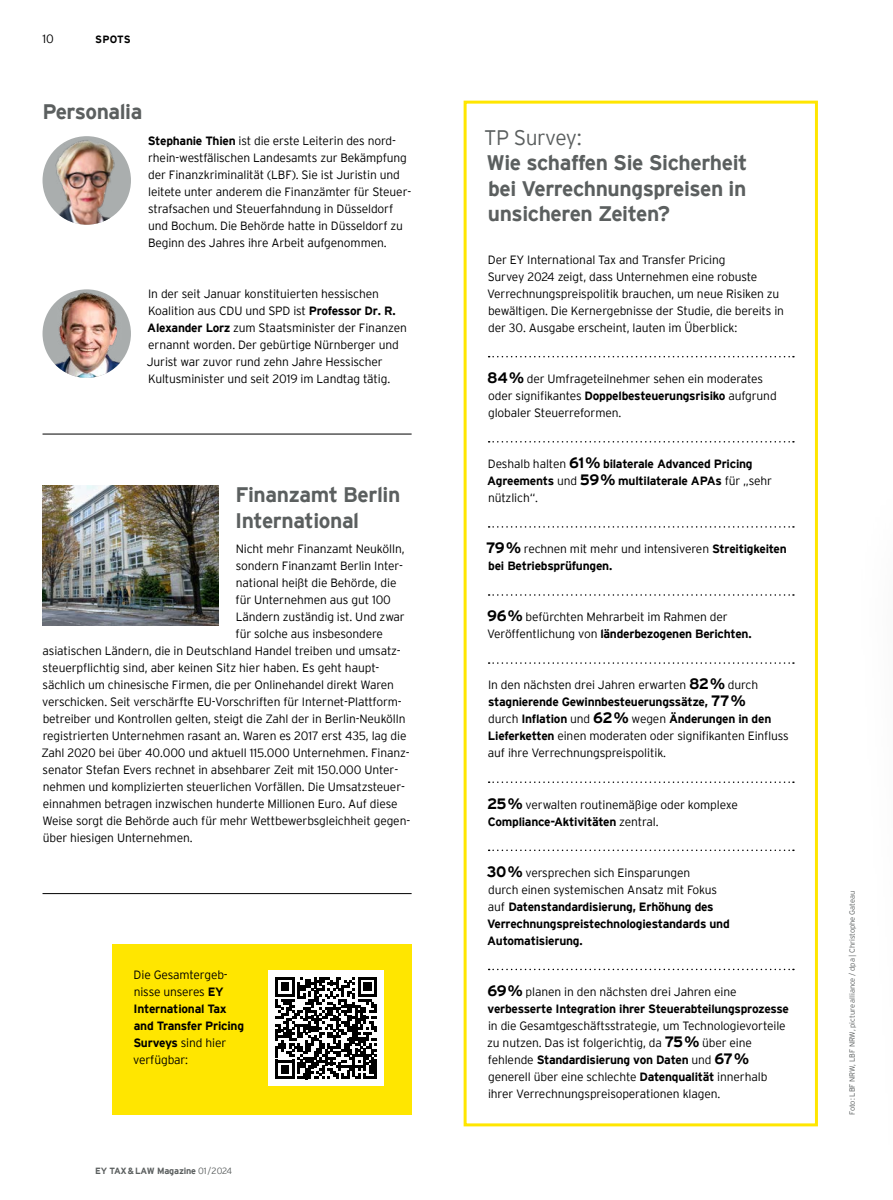
<style>
.page{position:relative;width:893px;height:1200px;background:#fff}
.page>*{position:absolute;margin:0;border:0;box-sizing:border-box;transform-origin:0 0}
.t1{font:700 21px/25.5px "EY Interstate";letter-spacing:-.02em;color:#5b5f5f}
.t2{font:300 21px "EY Interstate";letter-spacing:-.025em;color:#5b5f5f}
.t3{font:300 12px/17px "EY Interstate";letter-spacing:-.01em;color:#000}
.t4{font:700 12px/17px "EY Interstate";letter-spacing:-.02em;color:#000}
.t5{font:700 10.5px "EY Interstate";letter-spacing:.005em;color:#000}
.t6{font:700 9px "EY Interstate";letter-spacing:-.02em;color:#5b5f5f}
.t7{font:300 7.5px "EY Interstate";letter-spacing:-.01em;color:#5b5f5f}
.s1{font-weight:700}
.s2{font-weight:300}
.s3{font-weight:700;font-size:15px}
.s4{font-size:15px}
</style>
<div class="page">
<hr style="left:43px;top:433px;width:369px;height:1px;background:#000">
<hr style="left:43px;top:893px;width:369px;height:1px;background:#000">
<svg style="left:489px;top:356px;width:305px;height:1px"></svg>
<svg style="left:489px;top:441px;width:305px;height:1px"></svg>
<svg style="left:489px;top:526px;width:305px;height:1px"></svg>
<svg style="left:489px;top:594px;width:305px;height:1px"></svg>
<svg style="left:489px;top:662px;width:305px;height:1px"></svg>
<svg style="left:489px;top:781px;width:305px;height:1px"></svg>
<svg style="left:489px;top:849px;width:305px;height:1px"></svg>
<svg style="left:489px;top:968px;width:305px;height:1px"></svg>
<div style="left:464px;top:101px;width:354px;height:1025px;border:3px solid #ffe600"></div>
<div style="left:112px;top:944px;width:300px;height:170px;background:#ffe600"></div>
<div style="left:268px;top:969px;width:116px;height:116px;background:#fff"></div>
<svg style="left:275px;top:977px;width:102px;height:101px"></svg>
<hr style="left:374px;top:1059px;width:3px;height:19px;background:#000">
<img style="left:43px;top:485px;width:176px;height:140px">
<img style="left:43px;top:289px;width:88px;height:89px;border-radius:44px">
<img style="left:43px;top:136px;width:88px;height:89px;border-radius:44px">
<p class="t3" style="left:43px;top:29px;width:13px">10</p>
<p class="t5" style="left:95px;top:31px;width:37px">SPOTS</p>
<h1 class="t1" style="left:42px;top:98px;width:102px">Personalia</h1>
<p class="t3" style="left:148px;top:131px;width:265px"><span class="s1">Stephanie Thien</span> ist die erste Leiterin des nord&shy;rhein-westfälischen Landesamts zur Bekämpfung der Finanzkriminalität (LBF). Sie ist Juristin und leitete unter anderem die Finanzämter für Steuer&shy;strafsachen und Steuerfahndung in Düsseldorf und Bochum. Die Behörde hatte in Düsseldorf zu Beginn des Jahres ihre Arbeit aufgenommen.</p>
<p class="t3" style="left:147px;top:284px;width:262px">In der seit Januar konstituierten hessischen Koalition aus CDU und SPD ist <span class="s1">Professor Dr. R.<br>Alexander Lorz</span> zum Staatsminister der Finanzen ernannt worden. Der gebürtige Nürnberger und Jurist war zuvor rund zehn Jahre Hessischer Kultusminister und seit 2019 im Landtag tätig.</p>
<h1 class="t1" style="left:235px;top:480px;width:167px">Finanzamt Berlin<br>International</h1>
<p class="t3" style="left:236px;top:539px;width:170px">Nicht mehr Finanzamt Neukölln,</p>
<p class="t3" style="left:236px;top:556px;width:169px">sondern Finanzamt Berlin Inter-</p>
<p class="t3" style="left:236px;top:573px;width:162px">national heißt die Behörde, die</p>
<p class="t3" style="left:236px;top:590px;width:157px">für Unternehmen aus gut 100</p>
<p class="t3" style="left:236px;top:607px;width:171px">Ländern zuständig ist. Und zwar</p>
<p class="t3" style="left:236px;top:624px;width:149px">für solche aus insbesondere</p>
<p class="t3" style="left:43px;top:641px;width:360px">asiatischen Ländern, die in Deutschland Handel treiben und umsatz-</p>
<p class="t3" style="left:43px;top:658px;width:338px">steuerpflichtig sind, aber keinen Sitz hier haben. Es geht haupt-</p>
<p class="t3" style="left:43px;top:675px;width:353px">sächlich um chinesische Firmen, die per Onlinehandel direkt Waren</p>
<p class="t3" style="left:42px;top:692px;width:361px">verschicken. Seit verschärfte EU-Vorschriften für Internet-Plattform-</p>
<p class="t3" style="left:43px;top:709px;width:364px">betreiber und Kontrollen gelten, steigt die Zahl der in Berlin-Neukölln</p>
<p class="t3" style="left:43px;top:726px;width:365px">registrierten Unternehmen rasant an. Waren es 2017 erst 435, lag die</p>
<p class="t3" style="left:41px;top:743px;width:370px">Zahl 2020 bei über 40.000 und aktuell 115.000 Unternehmen. Finanz-</p>
<p class="t3" style="left:43px;top:760px;width:357px">senator Stefan Evers rechnet in absehbarer Zeit mit 150.000 Unter-</p>
<p class="t3" style="left:43px;top:777px;width:364px">nehmen und komplizierten steuerlichen Vorfällen. Die Umsatzsteuer-</p>
<p class="t3" style="left:43px;top:794px;width:356px">einnahmen betragen inzwischen hunderte Millionen Euro. Auf diese</p>
<p class="t3" style="left:42px;top:811px;width:369px">Weise sorgt die Behörde auch für mehr Wettbewerbsgleichheit gegen-</p>
<p class="t3" style="left:43px;top:828px;width:151px">über hiesigen Unternehmen.</p>
<p class="t3" style="left:133px;top:965px;width:112px">Die Gesamtergeb&shy;nisse unseres <span class="s1">EY<br>International Tax and Transfer Pricing<br>Surveys</span> sind hier verfügbar:</p>
<p class="t6" style="left:95px;top:1164px;width:138px">EY TAX&amp;LAW Magazine <span class="s2">01/2024</span></p>
<h1 class="t2" style="left:484px;top:122px;width:99px">TP Survey:</h1>
<h1 class="t1" style="left:487px;top:149px;width:262px;text-align:justify">Wie schaffen Sie Sicherheit bei Verrechnungspreisen in unsicheren Zeiten?</h1>
<p class="t3" style="left:487px;top:250px;width:298px">Der EY International Tax and Transfer Pricing<br>Survey 2024 zeigt, dass Unternehmen eine robuste Verrechnungspreispolitik brauchen, um neue Risiken zu bewältigen. Die Kernergebnisse der Studie, die bereits in der 30. Ausgabe erscheint, lauten im Überblick:</p>
<p class="t3" style="left:487px;top:369px;width:291px"><span class="s3">84%</span> der Umfrageteilnehmer sehen ein moderates oder signifikantes <span class="s1">Doppelbesteuerungsrisiko</span> aufgrund globaler Steuerreformen.</p>
<p class="t4" style="left:487px;top:454px;width:286px"><span class="s2">Deshalb halten</span> <span class="s4">61%</span> bilaterale Advanced Pricing<br>Agreements <span class="s2">und</span> <span class="s4">59%</span> multilaterale APAs <span class="s2">für „sehr nützlich“.</span></p>
<p class="t4" style="left:486px;top:539px;width:302px"><span class="s4">79%</span> <span class="s2">rechnen mit mehr und intensiveren</span> Streitigkeiten bei Betriebsprüfungen.</p>
<p class="t3" style="left:487px;top:607px;width:266px"><span class="s3">96%</span> befürchten Mehrarbeit im Rahmen der<br>Veröffentlichung von <span class="s1">länderbezogenen Berichten.</span></p>
<p class="t3" style="left:488px;top:675px;width:302px">In den nächsten drei Jahren erwarten <span class="s3">82%</span> durch <span class="s1">stagnierende Gewinnbesteuerungssätze,</span> <span class="s3">77%<br></span>durch <span class="s1">Inflation</span> und <span class="s3">62%</span> wegen <span class="s1">Änderungen in den Lieferketten</span> einen moderaten oder signifikanten Einfluss auf ihre Verrechnungspreispolitik.</p>
<p class="t3" style="left:487px;top:794px;width:252px"><span class="s3">25%</span> verwalten routinemäßige oder komplexe<br><span class="s1">Compliance-Aktivitäten</span> zentral.</p>
<p class="t4" style="left:487px;top:862px;width:244px"><span class="s4">30%</span> <span class="s2">versprechen sich Einsparungen<br>durch einen systemischen Ansatz mit Fokus auf</span> Datenstandardisierung, Erhöhung des Verrechnungspreistechnologiestandards und Automatisierung.</p>
<p class="t4" style="left:487px;top:981px;width:303px"><span class="s4">69%</span> <span class="s2">planen in den nächsten drei Jahren eine </span>verbesserte Integration ihrer Steuerabteilungsprozesse</p>
<p class="t3" style="left:487px;top:1016px;width:300px">in die Gesamtgeschäftsstrategie, um Technologievorteile zu nutzen. Das ist folgerichtig, da <span class="s3">75%</span> über eine fehlende <span class="s1">Standardisierung von Daten</span> und <span class="s3">67% </span>generell über eine schlechte <span class="s1">Datenqualität</span> innerhalb ihrer Verrechnungspreisoperationen klagen.</p>
<p class="t7" style="left:847px;top:1114px;width:225px;rotate:-90deg">Foto: LBF NRW, LBF NRW, picture alliance / dpa | Christophe Gateau</p>
</div>
